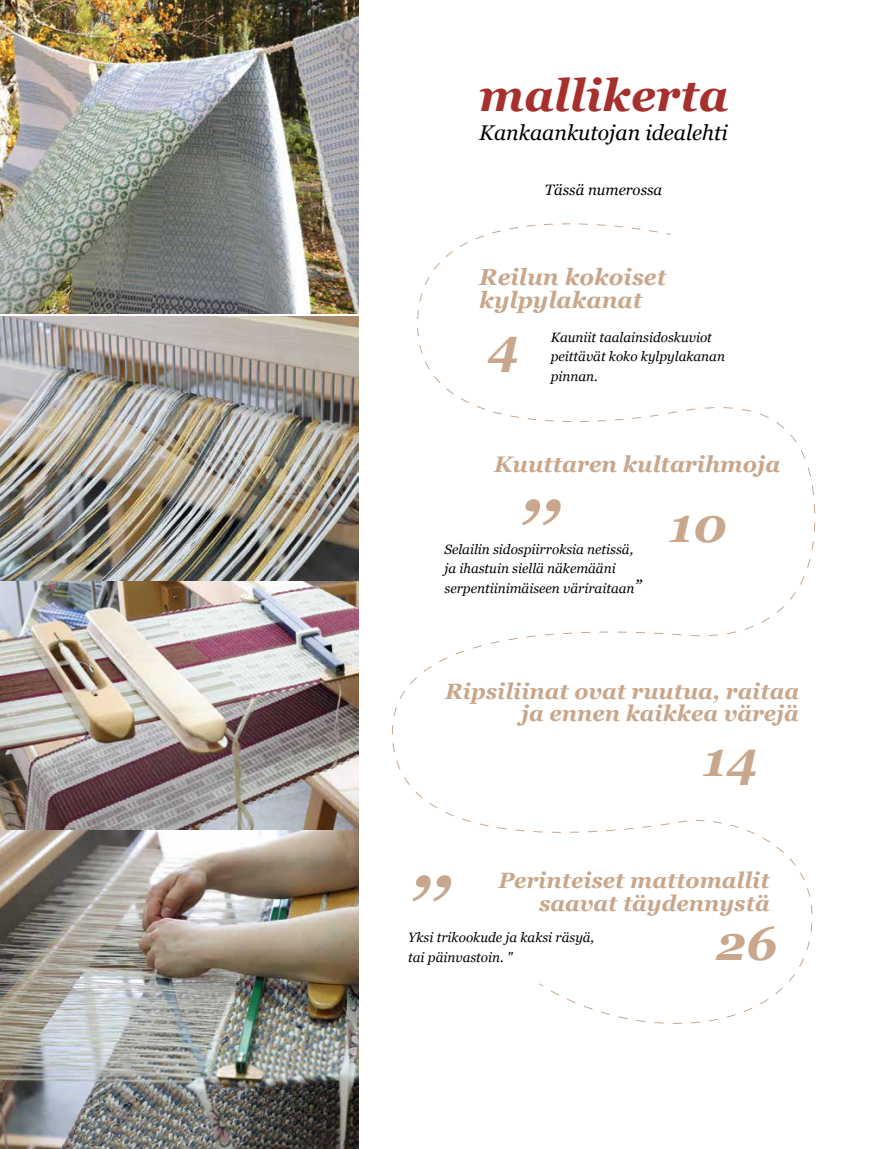
<style>
.page{position:relative;width:893px;height:1149px;background:#fff}
.page>*{position:absolute;margin:0;border:0;box-sizing:border-box;transform-origin:0 0}
.t1{font:italic 700 76.5px "Georgia";color:#c8a78c}
.t2{font:italic 700 48px "Georgia";color:#c8a78c}
.t3{font:italic 700 44.85px "Georgia";color:#a6302d}
.t4{font:italic 700 23.1px/23.1px "Georgia";color:#c8a78c}
.t5{font:italic 700 22.5px "Georgia";color:#c8a78c}
.t6{font:italic 700 22.2px/22.2px "Georgia";color:#c8a78c;text-align:right}
.t7{font:italic 21.3px "Georgia";color:#000}
.t8{font:italic 15px "Georgia";color:#000}
.t9{font:italic 13.5px/19.5px "Georgia";color:#050405}
.s1{font-size:18px}
</style>
<div class="page">
<img style="left:0;top:317px;width:358px;height:831px">
<img style="left:0;top:0;width:358px;height:313px">
<svg style="left:492px;top:223px;width:166px;height:10px"></svg>
<svg style="left:550px;top:987px;width:233px;height:37px"></svg>
<svg style="left:392px;top:233px;width:423px;height:753px"></svg>
<h3 class="t3" style="left:479px;top:66px;width:251px">mallikerta</h3>
<h3 class="t7" style="left:479px;top:119px;width:250px">Kankaankutojan idealehti</h3>
<p class="t8" style="left:545px;top:180px;width:119px">Tässä numerossa</p>
<h3 class="t4" style="left:479px;top:265px;width:189px">Reilun kokoiset kylpylakanat</h3>
<h2 class="t2" style="left:488px;top:315px;width:33px">4</h2>
<p class="t9" style="left:551px;top:327px;width:176px">Kauniit taalainsidoskuviot peittävät koko kylpylakanan pinnan.</p>
<h3 class="t5" style="left:494px;top:449px;width:287px">Kuuttaren kultarihmoja</h3>
<h2 class="t2" style="left:669px;top:494px;width:59px">10</h2>
<h1 class="t1" style="left:515px;top:480px;width:43px">’’</h1>
<p class="t9" style="left:444px;top:559px;width:198px">ja ihastuin siellä näkemääni serpentiinimäiseen väriraitaan<span class="s1">”</span></p>
<p class="t9" style="left:444px;top:539px;width:190px">Selailin sidospiirroksia netissä,</p>
<h3 class="t6" style="left:445px;top:679px;width:355px">Ripsiliinat ovat ruutua, raitaa ja ennen kaikkea värejä</h3>
<h2 class="t2" style="left:703px;top:727px;width:56px">14</h2>
<h3 class="t6" style="left:498px;top:869px;width:273px">Perinteiset mattomallit saavat täydennystä</h3>
<h2 class="t2" style="left:716px;top:912px;width:63px">26</h2>
<h1 class="t1" style="left:405px;top:856px;width:43px">’’</h1>
<p class="t9" style="left:408px;top:927px;width:188px">Yksi trikookude ja kaksi räsyä, tai päinvastoin. "</p>
</div>
